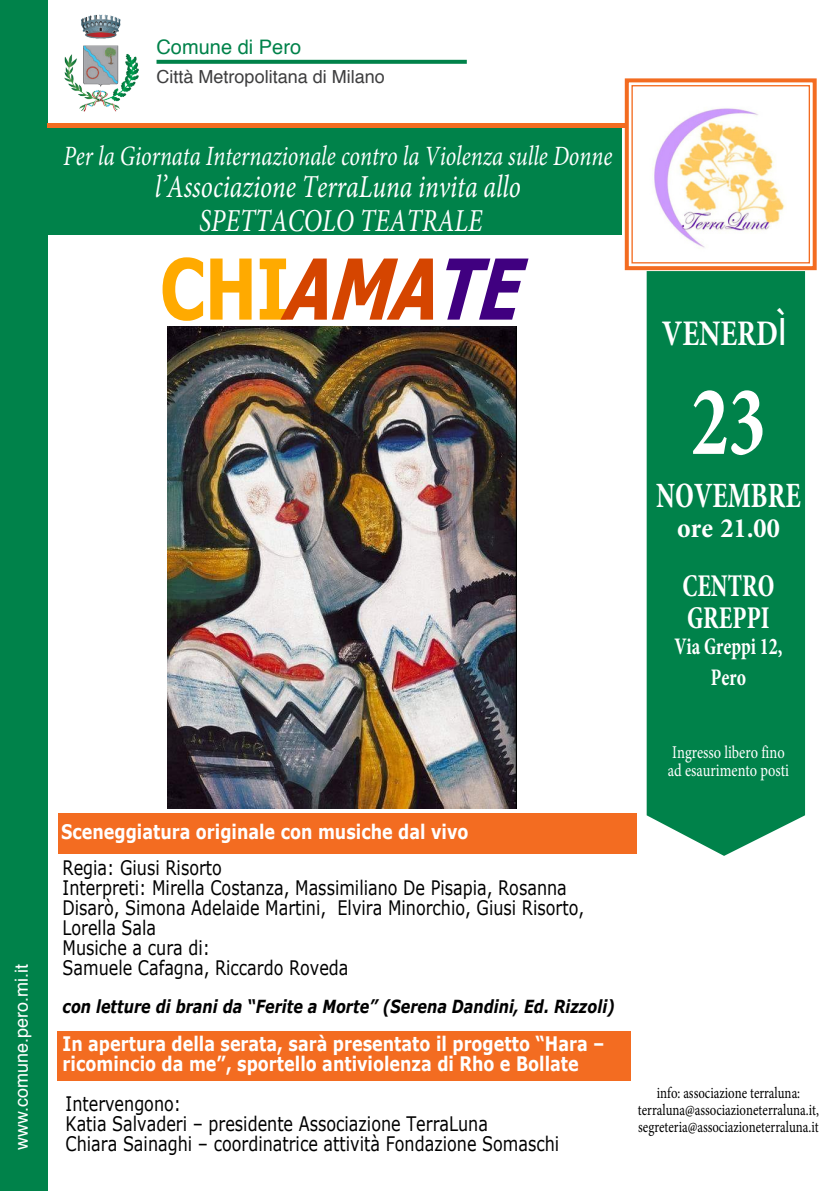
<style>
.page{position:relative;width:840px;height:1191px;background:#fff}
.page>*{position:absolute;margin:0;border:0;box-sizing:border-box;transform-origin:0 0}
.t1{font:700 condensed 100px "Minion Pro";color:#fff;scale:.8 1}
.t2{font:700 84px "Tahoma";color:#fa0;scale:.8 1}
.t3{font:700 condensed 36px "Minion Pro";color:#fff;scale:.8 1}
.t4{font:700 36px "Minion Pro";color:#fff;scale:.8 1}
.t5{font:italic 32px/33.2px "Minion Pro";color:#fff;text-align:center;scale:.8 1}
.t6{font:700 condensed 32px/32px "Minion Pro";color:#fff;scale:.8 1}
.t7{font:italic 28px "Minion Pro";color:#fff;scale:.8 1}
.t8{font:700 condensed 28px "Minion Pro";color:#fff}
.t9{font:700 condensed 24px/31.2px "Minion Pro";color:#fff;text-align:center;scale:.8 1}
.t10{font:20px/20px "Verdana";color:#000;scale:.8 1}
.t11{font:700 20px/20px "Verdana";color:#fff;scale:.8 1}
.t12{font:20px "Helvetica";color:#00824a}
.t13{font:italic 700 18px "Verdana";color:#000;scale:.8 1}
.t14{font:18px/18px "Minion Pro";color:#fff;scale:.8 1}
.t15{font:18px "Helvetica";color:#3e3e3f}
.t16{font:18px "Helvetica";color:#fff}
.t17{font:16px/16.6px "Minion Pro";color:#000;text-align:center;scale:.8 1}
.s1{font-style:italic;color:#d54500}
.s2{font-style:italic;color:#400080}
.s3{font-family:"Futura";font-weight:500}
</style>
<div class="page">
<div style="left:646px;top:272px;width:158px;height:584px;background:#00824a"></div>
<div style="left:0;top:0;width:47px;height:1191px;background:#00824a"></div>
<img style="left:65px;top:14px;width:74px;height:97px">
<svg style="left:156px;top:60px;width:310px;height:4px"></svg>
<hr style="left:47px;top:124px;width:577px;height:4px;background:#f36c21">
<div style="left:48px;top:128px;width:573px;height:106px;background:#00824a"></div>
<svg style="left:622px;top:78px;width:195px;height:194px"></svg>
<div style="left:631px;top:85px;width:178px;height:178px;border:1px solid #f36c21"></div>
<div style="left:58px;top:813px;width:577px;height:41px;background:#f36c21"></div>
<img style="left:639px;top:92px;width:164px;height:167px">
<img style="left:167px;top:327px;width:349px;height:481px">
<div style="left:57px;top:1031px;width:573px;height:49px;background:#f36c21"></div>
<p class="t16" style="left:8px;top:1150px;width:188px;rotate:-90deg">www.comune.pero.mi.it</p>
<p class="t12" style="left:156px;top:31px;width:146px">Comune di Pero</p>
<p class="t15" style="left:156px;top:62px;width:230px">Città Metropolitana di Milano</p>
<h3 class="t7" style="left:63px;top:137px;width:687px">Per la Giornata Internazionale contro la Violenza sulle Donne</h3>
<h3 class="t5" style="left:155px;top:170px;width:459px">l’Associazione TerraLuna invita allo<br>SPETTACOLO TEATRALE</h3>
<h2 class="t2" style="left:160px;top:230px;width:481px">C H I <span class="s1">AMA</span><span class="s2">TE</span></h2>
<p class="t11" style="left:61px;top:821px;width:510px">Sceneggiatura originale con musiche dal vivo</p>
<p class="t10" style="left:63px;top:857px;width:653px">Regia: Giusi Risorto<br>Interpreti: Mirella Costanza, Massimiliano De Pisapia, Rosanna Disarò, Simona Adelaide Martini, Elvira Minorchio, Giusi Risorto, Lorella Sala<br>Musiche a cura di:<br>Samuele Cafagna, Riccardo Roveda</p>
<p class="t13" style="left:63px;top:994px;width:691px">con letture di brani da “Ferite a Morte” (Serena Dandini, Ed. Rizzoli)</p>
<p class="t11" style="left:63px;top:1033px;width:678px">In apertura della serata, sarà presentato il progetto “Hara – ricomincio da me”, sportello antiviolenza di Rho e Bollate</p>
<p class="t10" style="left:66px;top:1093px;width:618px">Intervengono:<br>Katia Salvaderi – presidente Associazione TerraLuna<br>Chiara Sainaghi – coordinatrice attività Fondazione Somaschi</p>
<p class="t4" style="left:661px;top:308px;width:157px">VENERD<span class="s3">Ì</span></p>
<p class="t1" style="left:690px;top:353px;width:95px">23</p>
<p class="t3" style="left:656px;top:470px;width:182px">NOVEMBRE</p>
<p class="t8" style="left:676px;top:508px;width:104px">ore 21.00</p>
<p class="t6" style="left:682px;top:569px;width:117px">CENTRO<br>GREPPI</p>
<p class="t9" style="left:674px;top:630px;width:137px">Via Greppi 12,<br>Pero</p>
<p class="t14" style="left:667px;top:743px;width:153px">Ingresso libero fino ad esaurimento posti</p>
<p class="t17" style="left:637px;top:1085px;width:228px">info: associazione terraluna: terraluna@associazioneterraluna.it, segreteria@associazioneterraluna.it</p>
</div>
